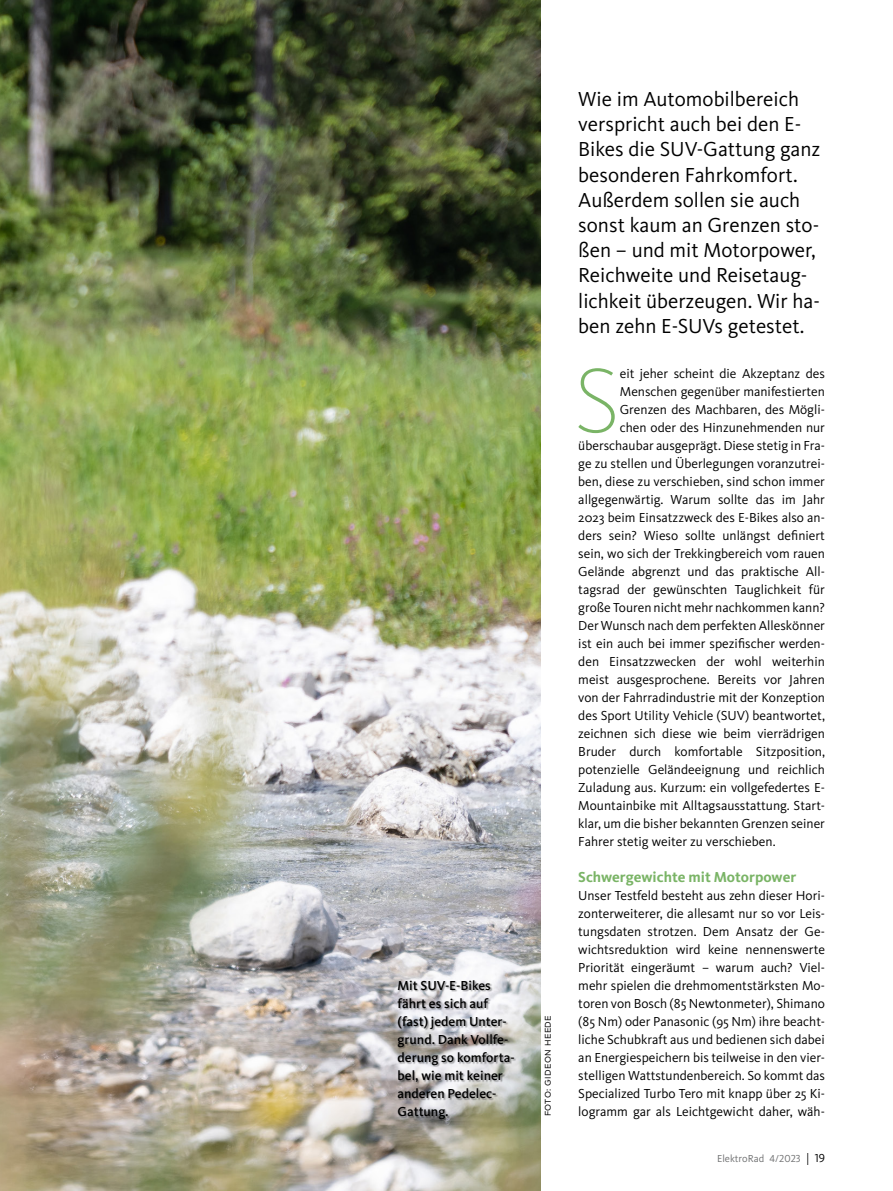
<style>
.page{position:relative;width:893px;height:1191px;background:#fff}
.page>*{position:absolute;margin:0;border:0;box-sizing:border-box;transform-origin:0 0}
.t1{font:200 94.65px "Kievit OT";color:#7ab466}
.t2{font:21px/25.2px "Kievit OT";color:#000}
.t3{font:700 15px "Kievit OT";color:#7ab466}
.t4{font:13.5px/18px "Kievit OT";color:#000;text-align:justify}
.t5{font:500 13.5px/18px "Kievit OT";color:#000}
.t6{font:10.5px "Kievit OT";color:#707172}
.t7{font:8.25px "Mark OT";letter-spacing:.045em;color:#000}
.s1{font-size:12px;color:#000}
</style>
<div class="page">
<img style="left:0;top:0;width:540px;height:1191px">
<div style="left:398px;top:980px;width:118px;height:141px;background:#000;opacity:.4"></div>
<p class="t5" style="left:398px;top:976px;width:119px">Mit SUV-E-Bikes fährt es sich auf (fast) jedem Unter&shy;grund. Dank Vollfe&shy;derung so komforta&shy;bel, wie mit keiner anderen Pedelec-<br>Gattung.</p>
<p class="t7" style="left:543px;top:1116px;width:103px;rotate:-90deg">FOTO: GIDEON HEEDE</p>
<p class="t2" style="left:578px;top:86px;width:244px">Wie im Automobilbereich verspricht auch bei den E-<br>Bikes die SUV-Gattung ganz besonderen Fahrkomfort.<br>Außerdem sollen sie auch sonst kaum an Grenzen sto&shy;ßen – und mit Motorpower,<br>Reichweite und Reisetaug&shy;lichkeit überzeugen. Wir ha&shy;ben zehn E-SUVs getestet.</p>
<h1 class="t1" style="left:574px;top:343px;width:47px">S</h1>
<p class="t4" style="left:620px;top:364px;width:207px">eit jeher scheint die Akzeptanz des</p>
<p class="t4" style="left:620px;top:382px;width:207px">Menschen gegenüber manifestierten</p>
<p class="t4" style="left:620px;top:400px;width:207px">Grenzen des Machbaren, des Mögli-</p>
<p class="t4" style="left:620px;top:418px;width:207px">chen oder des Hinzunehmenden nur</p>
<p class="t4" style="left:578px;top:436px;width:248px">überschaubar ausgeprägt. Diese stetig in Fra-</p>
<p class="t4" style="left:578px;top:454px;width:248px">ge zu stellen und Überlegungen voranzutrei-</p>
<p class="t4" style="left:578px;top:472px;width:248px">ben, diese zu verschieben, sind schon immer</p>
<p class="t4" style="left:578px;top:490px;width:248px">allgegenwärtig. Warum sollte das im Jahr</p>
<p class="t4" style="left:578px;top:508px;width:248px">2023 beim Einsatzzweck des E-Bikes also an-</p>
<p class="t4" style="left:578px;top:526px;width:248px">ders sein? Wieso sollte unlängst definiert</p>
<p class="t4" style="left:578px;top:544px;width:248px">sein, wo sich der Trekkingbereich vom rauen</p>
<p class="t4" style="left:578px;top:562px;width:248px">Gelände abgrenzt und das praktische All-</p>
<p class="t4" style="left:578px;top:580px;width:248px">tagsrad der gewünschten Tauglichkeit für</p>
<p class="t4" style="left:578px;top:598px;width:248px">große Touren nicht mehr nachkommen kann?</p>
<p class="t4" style="left:578px;top:616px;width:248px">Der Wunsch nach dem perfekten Alleskönner</p>
<p class="t4" style="left:578px;top:634px;width:248px">ist ein auch bei immer spezifischer werden-</p>
<p class="t4" style="left:578px;top:652px;width:248px">den Einsatzzwecken der wohl weiterhin</p>
<p class="t4" style="left:578px;top:670px;width:248px">meist ausgesprochene. Bereits vor Jahren</p>
<p class="t4" style="left:578px;top:688px;width:248px">von der Fahrradindustrie mit der Konzeption</p>
<p class="t4" style="left:578px;top:706px;width:248px">des Sport Utility Vehicle (SUV) beantwortet,</p>
<p class="t4" style="left:578px;top:724px;width:248px">zeichnen sich diese wie beim vierrädrigen</p>
<p class="t4" style="left:578px;top:742px;width:248px">Bruder durch komfortable Sitzposition,</p>
<p class="t4" style="left:578px;top:760px;width:248px">potenzielle Geländeeignung und reichlich</p>
<p class="t4" style="left:578px;top:778px;width:248px">Zuladung aus. Kurzum: ein vollgefedertes E-</p>
<p class="t4" style="left:578px;top:796px;width:248px">Mountainbike mit Alltagsausstattung. Start-</p>
<p class="t4" style="left:578px;top:814px;width:248px">klar, um die bisher bekannten Grenzen seiner</p>
<p class="t4" style="left:578px;top:832px;width:199px">Fahrer stetig weiter zu verschieben.</p>
<p class="t3" style="left:578px;top:868px;width:219px">Schwergewichte mit Motorpower</p>
<p class="t4" style="left:578px;top:886px;width:248px">Unser Testfeld besteht aus zehn dieser Hori&shy;zonterweiterer, die allesamt nur so vor Leis&shy;tungsdaten strotzen. Dem Ansatz der Ge&shy;wichtsreduktion wird keine nennenswerte Priorität eingeräumt – warum auch? Viel&shy;mehr spielen die drehmomentstärksten Mo&shy;toren von Bosch (85 Newtonmeter), Shimano (85 Nm) oder Panasonic (95 Nm) ihre beacht&shy;liche Schubkraft aus und bedienen sich dabei an Energiespeichern bis teilweise in den vier&shy;stelligen Wattstundenbereich. So kommt das Specialized Turbo Tero mit knapp über 25 Ki&shy;logramm gar als Leichtgewicht daher, wäh-</p>
<p class="t6" style="left:717px;top:1151px;width:109px">ElektroRad 4/2023 <span class="s1">| 19</span></p>
</div>
